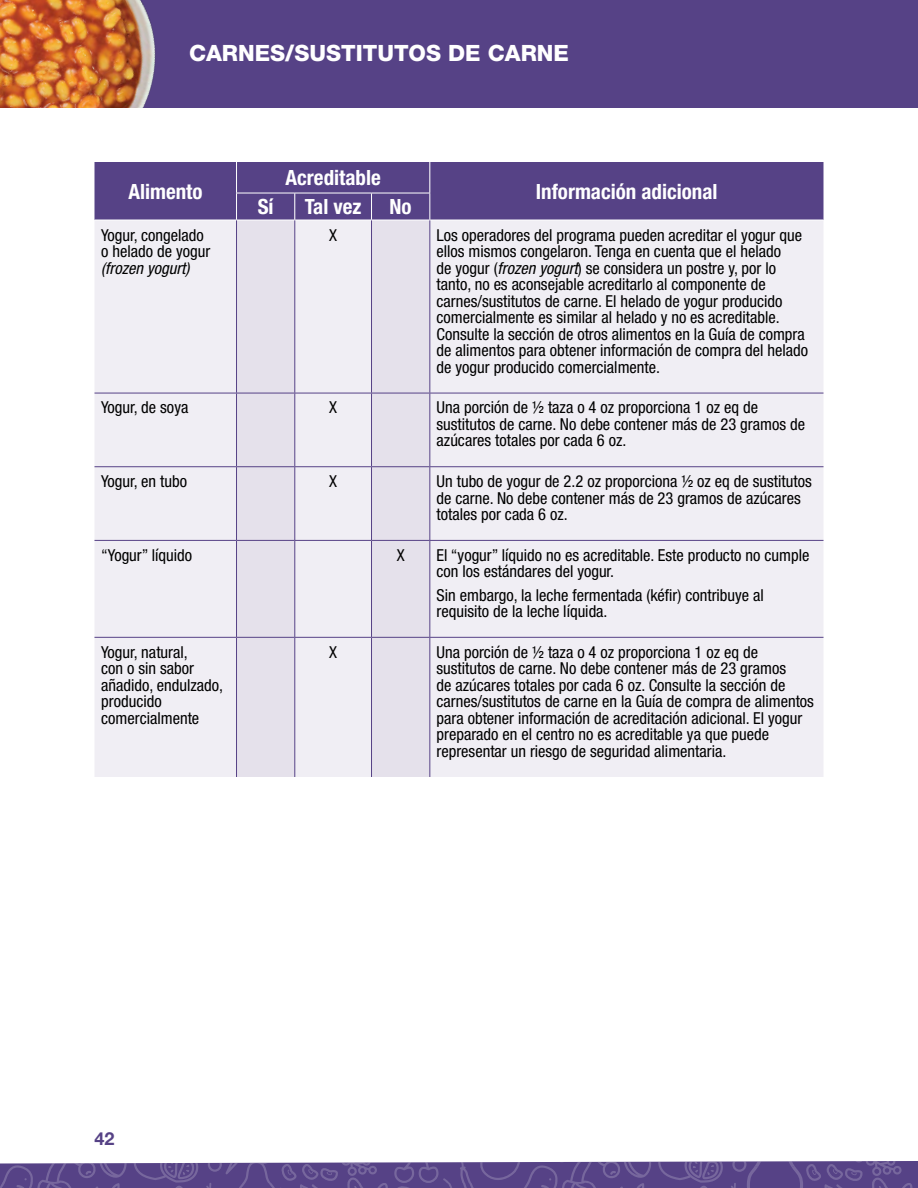
<style>
.page{position:relative;width:918px;height:1188px;background:#fff}
.page>*{position:absolute;margin:0;border:0;box-sizing:border-box;transform-origin:0 0}
.t1{font:800 22.5px "Helvetica Neue LT Pro";color:#fff}
.t2{font:700 condensed 21px "Helvetica Neue LT Pro";color:#fff}
.t3{font:700 18px "Helvetica Neue LT Pro";color:#564286}
.t4{font:condensed 16.5px/16.5px "Helvetica Neue LT Pro";color:#000}
.s1{font-style:italic}
</style>
<div class="page">
<div style="left:0;top:0;width:918px;height:108px;background:#564286"></div>
<img style="left:0;top:0;width:156px;height:108px">
<div style="left:94px;top:221px;width:730px;height:556px;background:#f0eef4"></div>
<svg style="left:237px;top:221px;width:192px;height:556px;background:#e9e5ee"></svg>
<div style="left:94px;top:162px;width:730px;height:58px;background:#564286"></div>
<hr style="left:236px;top:393px;width:1px;height:73px;background:#564286">
<hr style="left:294px;top:393px;width:1px;height:73px;background:#564286">
<hr style="left:371px;top:393px;width:1px;height:73px;background:#564286">
<hr style="left:429px;top:393px;width:1px;height:73px;background:#564286">
<hr style="left:236px;top:467px;width:1px;height:73px;background:#564286">
<hr style="left:294px;top:467px;width:1px;height:73px;background:#564286">
<hr style="left:371px;top:467px;width:1px;height:73px;background:#564286">
<hr style="left:429px;top:467px;width:1px;height:73px;background:#564286">
<hr style="left:236px;top:638px;width:1px;height:139px;background:#564286">
<hr style="left:294px;top:638px;width:1px;height:139px;background:#564286">
<hr style="left:371px;top:638px;width:1px;height:139px;background:#564286">
<hr style="left:429px;top:638px;width:1px;height:139px;background:#564286">
<hr style="left:236px;top:220px;width:1px;height:173px;background:#564286">
<hr style="left:294px;top:220px;width:1px;height:173px;background:#564286">
<hr style="left:371px;top:220px;width:1px;height:173px;background:#564286">
<hr style="left:429px;top:220px;width:1px;height:173px;background:#564286">
<hr style="left:236px;top:541px;width:1px;height:96px;background:#564286">
<hr style="left:294px;top:541px;width:1px;height:96px;background:#564286">
<hr style="left:371px;top:541px;width:1px;height:96px;background:#564286">
<hr style="left:429px;top:541px;width:1px;height:96px;background:#564286">
<hr style="left:94px;top:540px;width:143px;height:1px;background:#564286">
<hr style="left:237px;top:540px;width:58px;height:1px;background:#564286">
<hr style="left:295px;top:540px;width:77px;height:1px;background:#564286">
<hr style="left:372px;top:540px;width:58px;height:1px;background:#564286">
<hr style="left:430px;top:540px;width:394px;height:1px;background:#564286">
<hr style="left:94px;top:637px;width:143px;height:1px;background:#564286">
<hr style="left:237px;top:637px;width:58px;height:1px;background:#564286">
<hr style="left:295px;top:637px;width:77px;height:1px;background:#564286">
<hr style="left:372px;top:637px;width:58px;height:1px;background:#564286">
<hr style="left:430px;top:637px;width:394px;height:1px;background:#564286">
<hr style="left:94px;top:393px;width:143px;height:1px;background:#564286">
<hr style="left:237px;top:393px;width:58px;height:1px;background:#564286">
<hr style="left:295px;top:393px;width:77px;height:1px;background:#564286">
<hr style="left:372px;top:393px;width:58px;height:1px;background:#564286">
<hr style="left:430px;top:393px;width:394px;height:1px;background:#564286">
<hr style="left:94px;top:466px;width:143px;height:1px;background:#564286">
<hr style="left:237px;top:466px;width:58px;height:1px;background:#564286">
<hr style="left:295px;top:466px;width:77px;height:1px;background:#564286">
<hr style="left:372px;top:466px;width:58px;height:1px;background:#564286">
<hr style="left:430px;top:466px;width:394px;height:1px;background:#564286">
<svg style="left:0;top:1161px;width:918px;height:27px;background:#63518f"></svg>
<h1 class="t1" style="left:189px;top:40px;width:382px">CARNES/SUSTITUTOS DE CARNE</h1>
<p class="t2" style="left:128px;top:178px;width:76px">Alimento</p>
<p class="t2" style="left:286px;top:165px;width:97px">Acreditable</p>
<p class="t2" style="left:258px;top:194px;width:17px">Sí</p>
<p class="t2" style="left:305px;top:194px;width:58px">Tal vez</p>
<p class="t2" style="left:390px;top:194px;width:24px">No</p>
<p class="t2" style="left:536px;top:178px;width:183px">Información adicional</p>
<p class="t4" style="left:101px;top:227px;width:110px">Yogur, congelado o helado de yogur <span class="s1">(frozen yogurt)</span></p>
<p class="t4" style="left:329px;top:227px;width:9px">X</p>
<p class="t4" style="left:437px;top:227px;width:373px">Los operadores del programa pueden acreditar el yogur que ellos mismos congelaron. Tenga en cuenta que el helado<br>de yogur (<span class="s1">frozen yogurt</span>) se considera un postre y, por lo tanto, no es aconsejable acreditarlo al componente de carnes/sustitutos de carne. El helado de yogur producido comercialmente es similar al helado y no es acreditable.<br>Consulte la sección de otros alimentos en la Guía de compra de alimentos para obtener información de compra del helado de yogur producido comercialmente.</p>
<p class="t4" style="left:101px;top:399px;width:89px">Yogur, de soya</p>
<p class="t4" style="left:329px;top:399px;width:9px">X</p>
<p class="t4" style="left:437px;top:399px;width:370px">Una porción de ½ taza o 4 oz proporciona 1 oz eq de sustitutos de carne. No debe contener más de 23 gramos de azúcares totales por cada 6 oz.</p>
<p class="t4" style="left:101px;top:473px;width:87px">Yogur, en tubo</p>
<p class="t4" style="left:329px;top:473px;width:9px">X</p>
<p class="t4" style="left:437px;top:473px;width:377px">Un tubo de yogur de 2.2 oz proporciona ½ oz eq de sustitutos de carne. No debe contener más de 23 gramos de azúcares totales por cada 6 oz.</p>
<p class="t4" style="left:101px;top:547px;width:92px">“Yogur” líquido</p>
<p class="t4" style="left:397px;top:547px;width:9px">X</p>
<p class="t4" style="left:437px;top:547px;width:374px">El “yogur” líquido no es acreditable. Este producto no cumple con los estándares del yogur.</p>
<p class="t4" style="left:437px;top:586px;width:329px">Sin embargo, la leche fermentada (kéfir) contribuye al requisito de la leche líquida.</p>
<p class="t4" style="left:101px;top:644px;width:123px">Yogur, natural,<br>con o sin sabor añadido, endulzado, producido comercialmente</p>
<p class="t4" style="left:329px;top:644px;width:9px">X</p>
<p class="t4" style="left:437px;top:644px;width:379px">Una porción de ½ taza o 4 oz proporciona 1 oz eq de sustitutos de carne. No debe contener más de 23 gramos<br>de azúcares totales por cada 6 oz. Consulte la sección de carnes/sustitutos de carne en la Guía de compra de alimentos para obtener información de acreditación adicional. El yogur preparado en el centro no es acreditable ya que puede representar un riesgo de seguridad alimentaria.</p>
<p class="t3" style="left:94px;top:1127px;width:22px">42</p>
</div>
